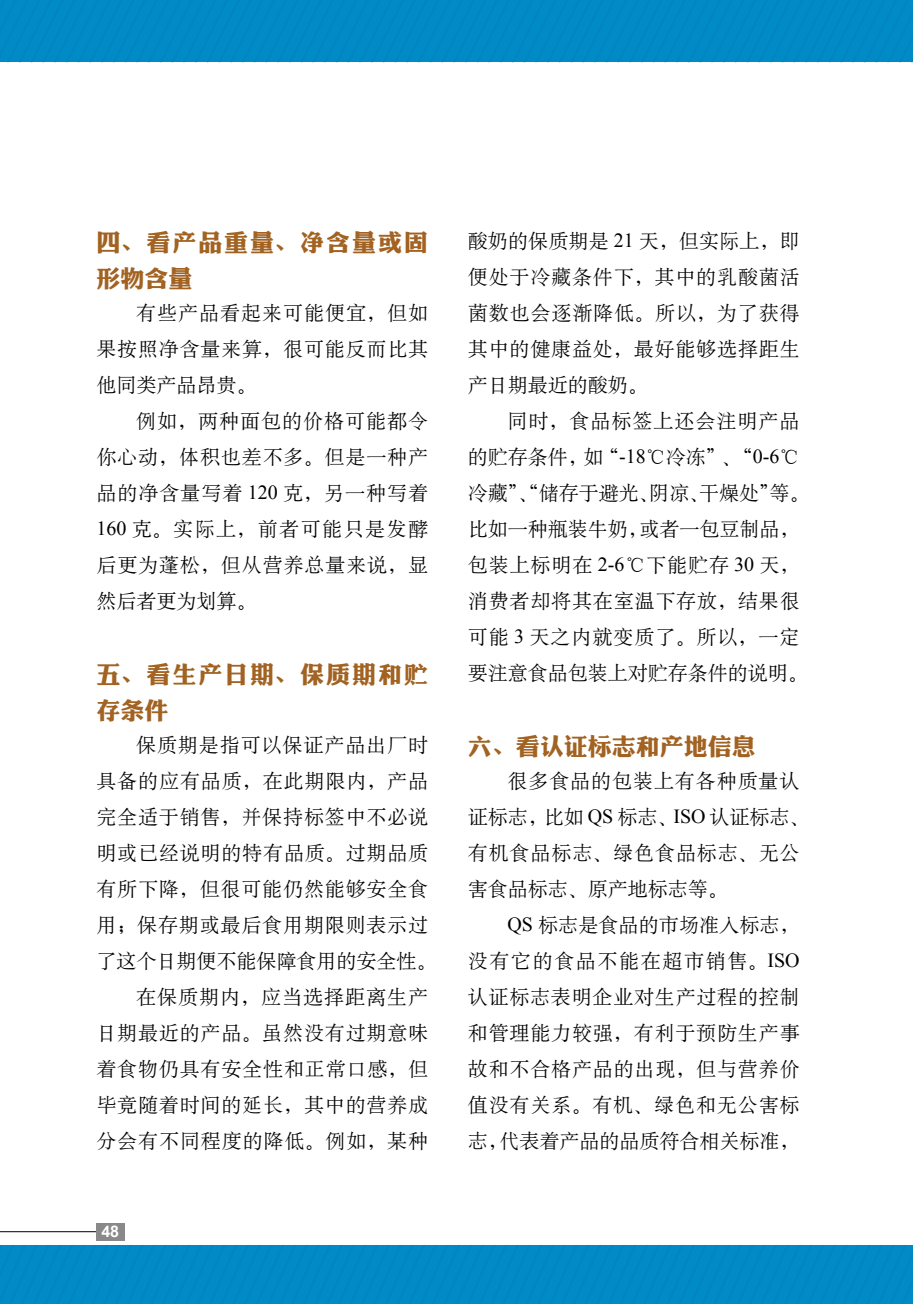
<style>
.page{position:relative;width:913px;height:1304px;background:#fff}
.page>*{position:absolute;margin:0;border:0;box-sizing:border-box;transform-origin:0 0}
.t1{font:24px/36px "DFP Li Jin Hei W8";letter-spacing:.08em;color:#a26221}
.t2{font:24px "DFP Li Jin Hei W8";color:#a26221}
.t3{font:20px/36px "H Ya 6 gj";letter-spacing:.04em;color:#000;text-align:justify}
.t4{font:20px/36px "H Ya 6 gj";letter-spacing:.02em;color:#000}
.t5{font:20px "H Ya 6 gj";color:#000}
.t6{font:700 16px "Arial";color:#fff}
.s1{font-family:"Times New Roman"}
.s2{font-family:"Sim Sun"}
</style>
<div class="page">
<hr style="left:0;top:1231px;width:96px;height:1px;background:#000">
<div style="left:96px;top:1223px;width:28px;height:17px;background:#898989"></div>
<div style="left:0;top:0;width:913px;height:63px;background:#008bc6"></div>
<div style="left:0;top:1244px;width:913px;height:60px;background:#008bc6"></div>
<p class="t1" style="left:96px;top:225px;width:333px">四、看产品重量、净含量或固形物含量</p>
<p class="t3" style="left:96px;top:295px;width:333px;text-indent:40px">有些产品看起来可能便宜，但如果按照净含量来算，很可能反而比其他同类产品昂贵。</p>
<p class="t3" style="left:96px;top:403px;width:333px;text-indent:40px">例如，两种面包的价格可能都令你心动，体积也差不多。但是一种产品的净含量写着 <span class="s1">120</span> 克，另一种写着<span class="s1">160</span> 克。实际上，前者可能只是发酵后更为蓬松，但从营养总量来说，显然后者更为划算。</p>
<p class="t1" style="left:96px;top:657px;width:333px">五、看生产日期、保质期和贮存条件</p>
<p class="t3" style="left:136px;top:727px;width:293px">保质期是指可以保证产品出厂时</p>
<p class="t3" style="left:96px;top:763px;width:333px">具备的应有品质，在此期限内，产品</p>
<p class="t3" style="left:96px;top:799px;width:333px">完全适于销售，并保持标签中不必说</p>
<p class="t3" style="left:96px;top:835px;width:333px">明或已经说明的特有品质。过期品质</p>
<p class="t3" style="left:96px;top:871px;width:333px">有所下降，但很可能仍然能够安全食</p>
<p class="t3" style="left:96px;top:907px;width:333px">用；保存期或最后食用期限则表示过</p>
<p class="t5" style="left:96px;top:951px;width:341px">了这个日期便不能保障食用的安全性。</p>
<p class="t3" style="left:136px;top:979px;width:294px">在保质期内，应当选择距离生产</p>
<p class="t3" style="left:96px;top:1015px;width:333px">日期最近的产品。虽然没有过期意味</p>
<p class="t3" style="left:96px;top:1051px;width:333px">着食物仍具有安全性和正常口感，但</p>
<p class="t3" style="left:96px;top:1087px;width:333px">毕竟随着时间的延长，其中的营养成</p>
<p class="t3" style="left:96px;top:1123px;width:333px">分会有不同程度的降低。例如，某种</p>
<p class="t6" style="left:101px;top:1221px;width:19px">48</p>
<p class="t3" style="left:468px;top:223px;width:333px">酸奶的保质期是 <span class="s1">21</span> 天，但实际上，即便处于冷藏条件下，其中的乳酸菌活菌数也会逐渐降低。所以，为了获得其中的健康益处，最好能够选择距生产日期最近的酸奶。</p>
<p class="t4" style="left:468px;top:403px;width:343px;text-indent:40px">同时，食品标签上还会注明产品的贮存条件，如“<span class="s1">-18</span><span class="s2">℃</span>冷冻”、“<span class="s1">0-6</span><span class="s2">℃</span>冷藏”、“储存于避光、阴凉、干燥处”等。比如一种瓶装牛奶，或者一包豆制品，包装上标明在 <span class="s1">2-6</span><span class="s2">℃</span>下能贮存 <span class="s1">30</span> 天，消费者却将其在室温下存放，结果很可能 <span class="s1">3</span> 天之内就变质了。所以，一定要注意食品包装上对贮存条件的说明。</p>
<p class="t2" style="left:468px;top:735px;width:289px">六、看认证标志和产地信息</p>
<p class="t3" style="left:468px;top:763px;width:343px;text-align:left;text-indent:40px">很多食品的包装上有各种质量认证标志，比如 <span class="s1">QS</span> 标志、<span class="s1">ISO</span> 认证标志、有机食品标志、绿色食品标志、无公害食品标志、原产地标志等。</p>
<p class="t3" style="left:468px;top:907px;width:333px;text-indent:40px"><span class="s1">QS</span> 标志是食品的市场准入标志，没有它的食品不能在超市销售。<span class="s1">ISO</span>认证标志表明企业对生产过程的控制和管理能力较强，有利于预防生产事故和不合格产品的出现，但与营养价值没有关系。有机、绿色和无公害标志，代表着产品的品质符合相关标准，</p>
</div>
